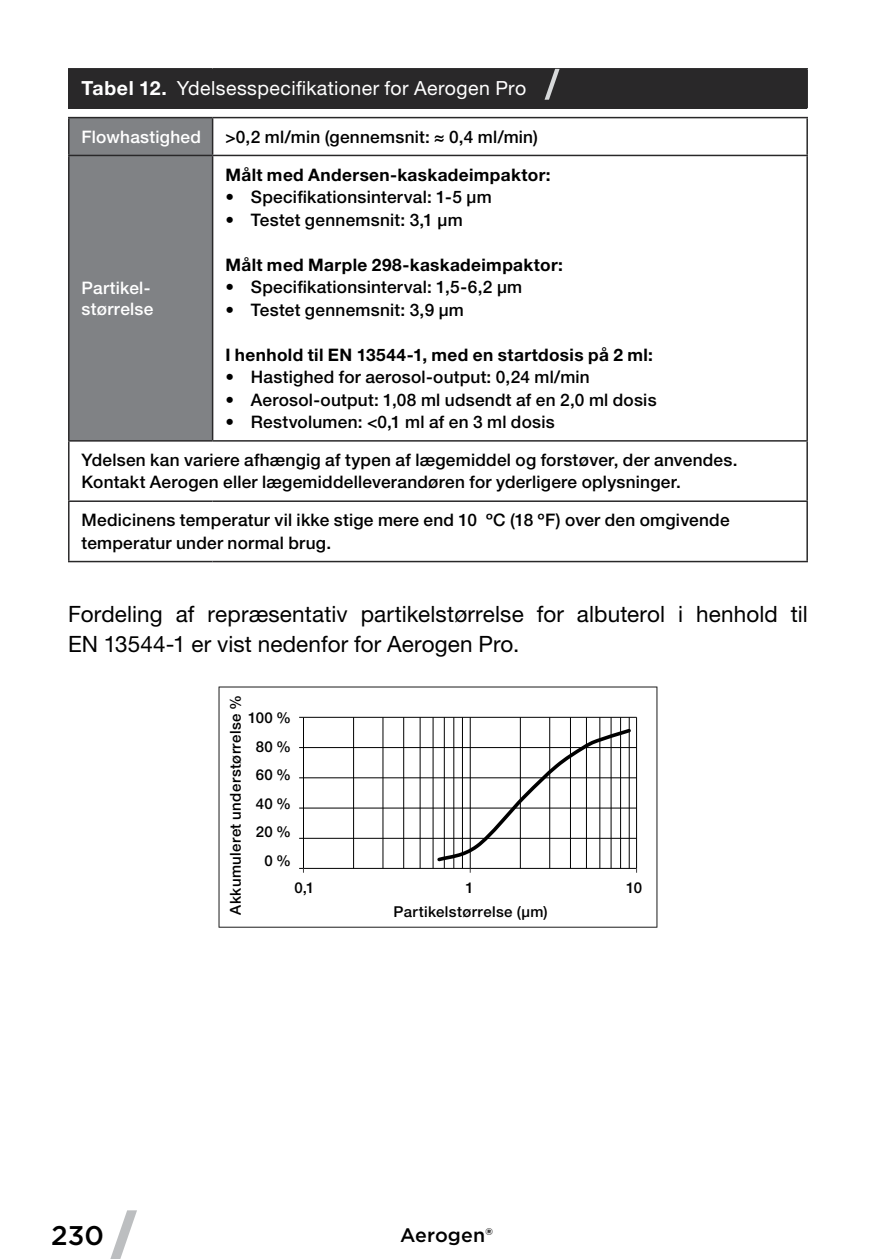
<style>
.page{position:relative;width:893px;height:1259px;background:#fff}
.page>*{position:absolute;margin:0;border:0;box-sizing:border-box;transform-origin:0 0}
.t1{font:500 27px "Gotham";color:#000}
.t2{font:22.5px/30px "Helvetica Neue LTW1 G";letter-spacing:.005em;color:#000}
.t3{font:19.5px "Helvetica Neue LTW1 G";letter-spacing:.02em;color:#fff}
.t4{font:500 19.5px "Gotham";letter-spacing:.005em;color:#000}
.t5{font:500 17.4px/37.8px "Helvetica Neue LTW1 G";letter-spacing:.015em;color:#000}
.t6{font:700 17.4px "Helvetica Neue LTW1 G";letter-spacing:.02em;color:#000}
.t7{font:500 17.4px/20.7px "Helvetica Neue LT Pro";letter-spacing:.015em;color:#fff}
.t8{font:500 15px "Helvetica Neue LT Pro";letter-spacing:.025em;color:#000}
.t9{font:500 15px/28.5px "Helvetica Neue LTW1 G";letter-spacing:.01em;color:#000;text-align:right}
.s1{font-weight:700}
</style>
<div class="page">
<svg style="left:110px;top:1210px;width:27px;height:49px"></svg>
<div style="left:69px;top:69px;width:738px;height:39px;background:#292829"></div>
<div style="left:70px;top:118px;width:142px;height:322px;background:#808285"></div>
<hr style="left:212px;top:156px;width:1px;height:284px;background:#292829">
<hr style="left:68px;top:440px;width:145px;height:1px;background:#292829">
<hr style="left:213px;top:440px;width:595px;height:1px;background:#292829">
<hr style="left:68px;top:500px;width:145px;height:2px;background:#292829">
<hr style="left:213px;top:500px;width:595px;height:2px;background:#292829">
<hr style="left:806px;top:70px;width:2px;height:38px;background:#292829">
<hr style="left:806px;top:441px;width:2px;height:59px;background:#292829">
<hr style="left:806px;top:502px;width:2px;height:59px;background:#292829">
<hr style="left:68px;top:68px;width:145px;height:2px;background:#292829">
<hr style="left:68px;top:70px;width:2px;height:38px;background:#292829">
<hr style="left:213px;top:68px;width:595px;height:2px;background:#292829">
<hr style="left:68px;top:502px;width:2px;height:59px;background:#292829">
<hr style="left:68px;top:561px;width:145px;height:1px;background:#292829">
<hr style="left:213px;top:561px;width:595px;height:1px;background:#292829">
<hr style="left:68px;top:441px;width:2px;height:59px;background:#292829">
<hr style="left:806px;top:156px;width:2px;height:284px;background:#292829">
<hr style="left:68px;top:156px;width:2px;height:284px;background:#292829">
<hr style="left:68px;top:118px;width:2px;height:37px;background:#292829">
<hr style="left:68px;top:117px;width:145px;height:1px;background:#292829">
<hr style="left:212px;top:118px;width:1px;height:37px;background:#292829">
<hr style="left:213px;top:117px;width:595px;height:1px;background:#292829">
<hr style="left:806px;top:118px;width:2px;height:37px;background:#292829">
<hr style="left:68px;top:155px;width:145px;height:1px;background:#292829">
<hr style="left:213px;top:155px;width:595px;height:1px;background:#292829">
<svg style="left:219px;top:686px;width:438px;height:241px"></svg>
<hr style="left:303px;top:838px;width:334px;height:1px;background:#000">
<hr style="left:303px;top:807px;width:334px;height:1px;background:#000">
<hr style="left:303px;top:777px;width:334px;height:1px;background:#000">
<hr style="left:303px;top:747px;width:334px;height:1px;background:#000">
<hr style="left:303px;top:717px;width:334px;height:1px;background:#000">
<hr style="left:353px;top:717px;width:1px;height:151px;background:#000">
<hr style="left:382px;top:717px;width:1px;height:151px;background:#000">
<hr style="left:403px;top:717px;width:1px;height:151px;background:#000">
<hr style="left:420px;top:717px;width:1px;height:151px;background:#000">
<hr style="left:433px;top:717px;width:1px;height:151px;background:#000">
<hr style="left:444px;top:717px;width:1px;height:151px;background:#000">
<hr style="left:453px;top:717px;width:1px;height:151px;background:#000">
<hr style="left:462px;top:717px;width:1px;height:151px;background:#000">
<hr style="left:520px;top:717px;width:1px;height:151px;background:#000">
<hr style="left:549px;top:717px;width:1px;height:151px;background:#000">
<hr style="left:570px;top:717px;width:1px;height:151px;background:#000">
<hr style="left:586px;top:717px;width:1px;height:151px;background:#000">
<hr style="left:599px;top:717px;width:1px;height:151px;background:#000">
<hr style="left:611px;top:717px;width:1px;height:151px;background:#000">
<hr style="left:620px;top:717px;width:1px;height:151px;background:#000">
<hr style="left:629px;top:717px;width:1px;height:151px;background:#000">
<hr style="left:470px;top:717px;width:1px;height:151px;background:#000">
<hr style="left:636px;top:717px;width:1px;height:151px;background:#000">
<hr style="left:303px;top:717px;width:1px;height:151px;background:#000">
<hr style="left:303px;top:868px;width:334px;height:1px;background:#000">
<svg style="left:299px;top:868px;width:5px;height:4px"></svg>
<svg style="left:435px;top:726px;width:202px;height:146px"></svg>
<svg style="left:544px;top:69px;width:16px;height:31px"></svg>
<p class="t3" style="left:82px;top:76px;width:446px"><span class="s1">Tabel 12.</span> Ydelsesspecifikationer for Aerogen Pro</p>
<p class="t7" style="left:82px;top:126px;width:121px">Flowhastighed</p>
<p class="t5" style="left:225px;top:118px;width:314px">&gt;0,2 ml/min (gennemsnit: ≈ 0,4 ml/min)</p>
<p class="t6" style="left:225px;top:164px;width:327px">Målt med Andersen-kaskadeimpaktor:</p>
<p class="t5" style="left:225px;top:178px;width:268px">• Specifikationsinterval: 1‑5 μm</p>
<p class="t5" style="left:225px;top:200px;width:239px">• Testet gennemsnit: 3,1 μm</p>
<p class="t6" style="left:225px;top:254px;width:339px">Målt med Marple 298-kaskadeimpaktor:</p>
<p class="t5" style="left:225px;top:268px;width:298px">• Specifikationsinterval: 1,5‑6,2 μm</p>
<p class="t5" style="left:225px;top:290px;width:240px">• Testet gennemsnit: 3,9 μm</p>
<p class="t6" style="left:225px;top:344px;width:429px">I henhold til EN 13544-1, med en startdosis på 2 ml:</p>
<p class="t5" style="left:225px;top:358px;width:366px">• Hastighed for aerosol-output: 0,24 ml/min</p>
<p class="t5" style="left:225px;top:380px;width:433px">• Aerosol-output: 1,08 ml udsendt af en 2,0 ml dosis</p>
<p class="t5" style="left:82px;top:403px;width:658px;text-indent:144px">• Restvolumen: &lt;0,1 ml af en 3 ml dosis<br>Ydelsen kan variere afhængig af typen af lægemiddel og forstøver, der anvendes.</p>
<p class="t5" style="left:82px;top:463px;width:650px">Kontakt Aerogen eller lægemiddelleverandøren for yderligere oplysninger.<br>Medicinens temperatur vil ikke stige mere end 10 ºC (18 ºF) over den omgivende</p>
<p class="t5" style="left:82px;top:524px;width:251px">temperatur under normal brug.</p>
<p class="t7" style="left:82px;top:277px;width:73px">Partikel&shy;størrelse</p>
<p class="t2" style="left:68px;top:599px;width:741px">Fordeling af repræsentativ partikelstørrelse for albuterol i henhold til<br>EN 13544-1 er vist nedenfor for Aerogen Pro.</p>
<p class="t8" style="left:226px;top:914px;width:222px;rotate:-90deg">Akkumuleret understørrelse %</p>
<p class="t9" style="left:248px;top:703px;width:45px">100 %<br>80 %<br>60 %<br>40 %<br>20 %<br>0 %</p>
<p class="t9" style="left:294px;top:873px;width:21px">0,1</p>
<p class="t9" style="left:465px;top:873px;width:10px">1</p>
<p class="t9" style="left:626px;top:873px;width:17px">10</p>
<p class="t8" style="left:394px;top:902px;width:156px">Partikelstørrelse (µm)</p>
<h1 class="t1" style="left:51px;top:1218px;width:55px">230</h1>
<p class="t4" style="left:400px;top:1222px;width:94px">Aerogen®</p>
</div>
